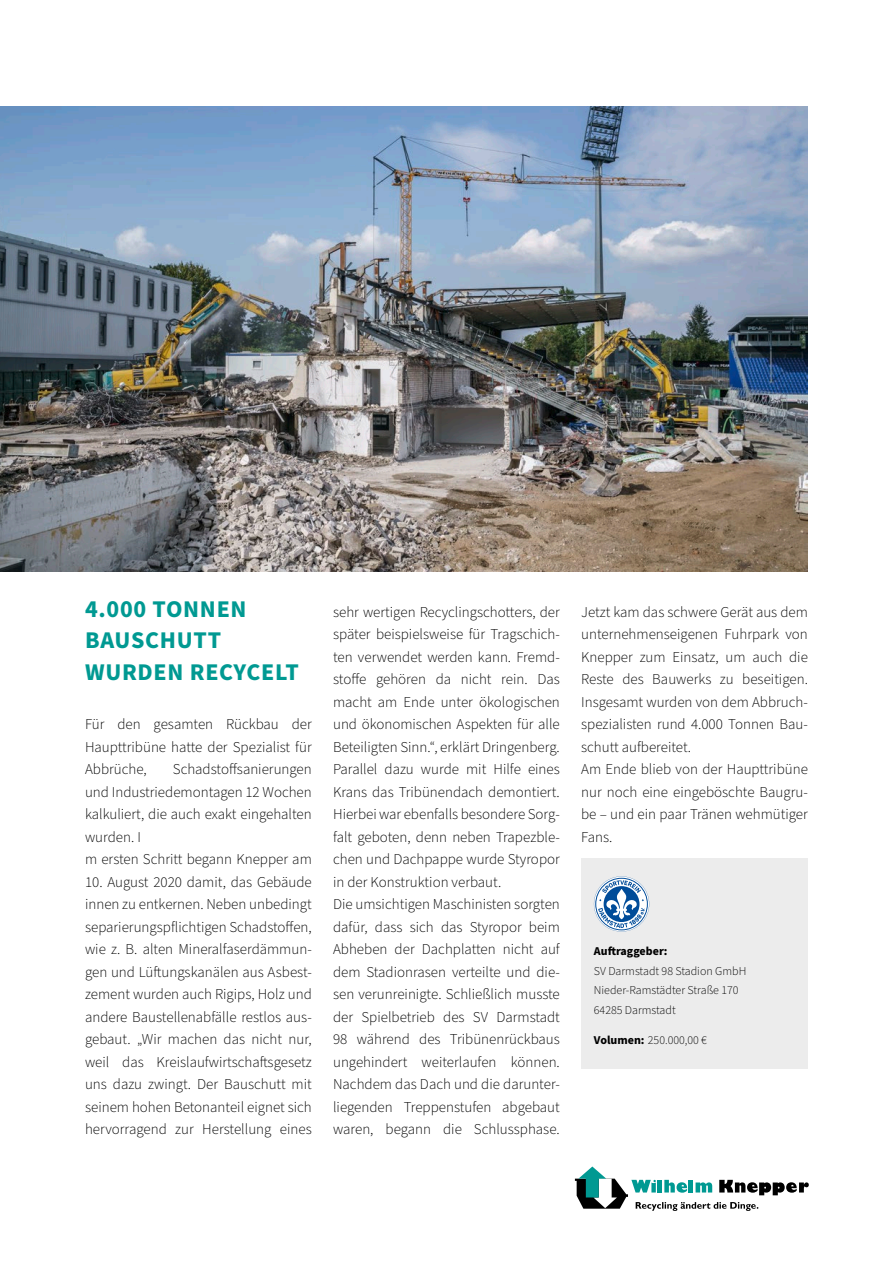
<style>
.page{position:relative;width:893px;height:1263px;background:#fff}
.page>*{position:absolute;margin:0;border:0;box-sizing:border-box;transform-origin:0 0}
.t1{font:700 24px/31.5px "Source Sans Pro";letter-spacing:.03em;color:#009992}
.t2{font:300 15px/22.5px "Source Sans Pro";color:#000}
.t3{font:300 12px/19.5px "Source Sans Pro";color:#000}
.t4{font:700 12px "Source Sans Pro";color:#000}
.s1{font-weight:700}
</style>
<div class="page">
<svg style="left:575px;top:1166px;width:234px;height:45px"></svg>
<div style="left:581px;top:858px;width:227px;height:210px;background:#ececec"></div>
<svg style="left:594px;top:876px;width:55px;height:55px"></svg>
<img style="left:0;top:106px;width:808px;height:466px">
<h1 class="t1" style="left:85px;top:593px;width:215px">4.000 TONNEN<br>BAUSCHUTT<br>WURDEN RECYCELT</h1>
<p class="t2" style="left:85px;top:713px;width:228px;text-align:justify">Für den gesamten Rückbau der Haupttribüne hatte der Spezialist für Abbrüche,</p>
<p class="t2" style="left:85px;top:758px;width:228px;text-indent:88px">Schadstoffsanierungen und Industriedemontagen 12 Wochen kalkuliert, die auch exakt eingehalten wurden. I<br>m ersten Schritt begann Knepper am</p>
<p class="t2" style="left:85px;top:871px;width:228px;text-align:justify">10. August 2020 damit, das Gebäude innen zu entkernen. Neben unbedingt separierungspflichtigen Schadstoffen, wie z. B. alten Mineralfaserdämmun&shy;gen und Lüftungskanälen aus Asbest&shy;zement wurden auch Rigips, Holz und andere Baustellenabfälle restlos aus&shy;gebaut. „Wir machen das nicht nur, weil das Kreislaufwirtschaftsgesetz uns dazu zwingt. Der Bauschutt mit seinem hohen Betonanteil eignet sich hervorragend zur Herstellung eines</p>
<p class="t2" style="left:333px;top:601px;width:228px">sehr wertigen Recyclingschotters, der später beispielsweise für Tragschich&shy;ten verwendet werden kann. Fremd&shy;stoffe gehören da nicht rein. Das macht am Ende unter ökologischen und ökonomischen Aspekten für alle Beteiligten Sinn.“, erklärt Dringenberg.<br>Parallel dazu wurde mit Hilfe eines Krans das Tribünendach demontiert.<br>Hierbei war ebenfalls besondere Sorg&shy;falt geboten, denn neben Trapezble&shy;chen und Dachpappe wurde Styropor in der Konstruktion verbaut.<br>Die umsichtigen Maschinisten sorgten dafür, dass sich das Styropor beim Abheben der Dachplatten nicht auf dem Stadionrasen verteilte und die&shy;sen verunreinigte. Schließlich musste der Spielbetrieb des SV Darmstadt 98 während des Tribünenrückbaus ungehindert weiterlaufen können.<br>Nachdem das Dach und die darunter&shy;liegenden Treppenstufen abgebaut waren, begann die Schlussphase.</p>
<p class="t2" style="left:581px;top:601px;width:228px">Jetzt kam das schwere Gerät aus dem unternehmenseigenen Fuhrpark von<br>Knepper zum Einsatz, um auch die<br>Reste des Bauwerks zu beseitigen.<br>Insgesamt wurden von dem Abbruch&shy;spezialisten rund 4.000 Tonnen Bau&shy;schutt aufbereitet.<br>Am Ende blieb von der Haupttribüne nur noch eine eingeböschte Baugru&shy;be – und ein paar Tränen wehmütiger<br>Fans.</p>
<p class="t4" style="left:594px;top:943px;width:75px">Auftraggeber:</p>
<p class="t3" style="left:594px;top:961px;width:154px">SV Darmstadt 98 Stadion GmbH<br>Nieder-Ramstädter Straße 170<br>64285 Darmstadt</p>
<p class="t3" style="left:594px;top:1031px;width:115px"><span class="s1">Volumen:</span> 250.000,00 €</p>
</div>
